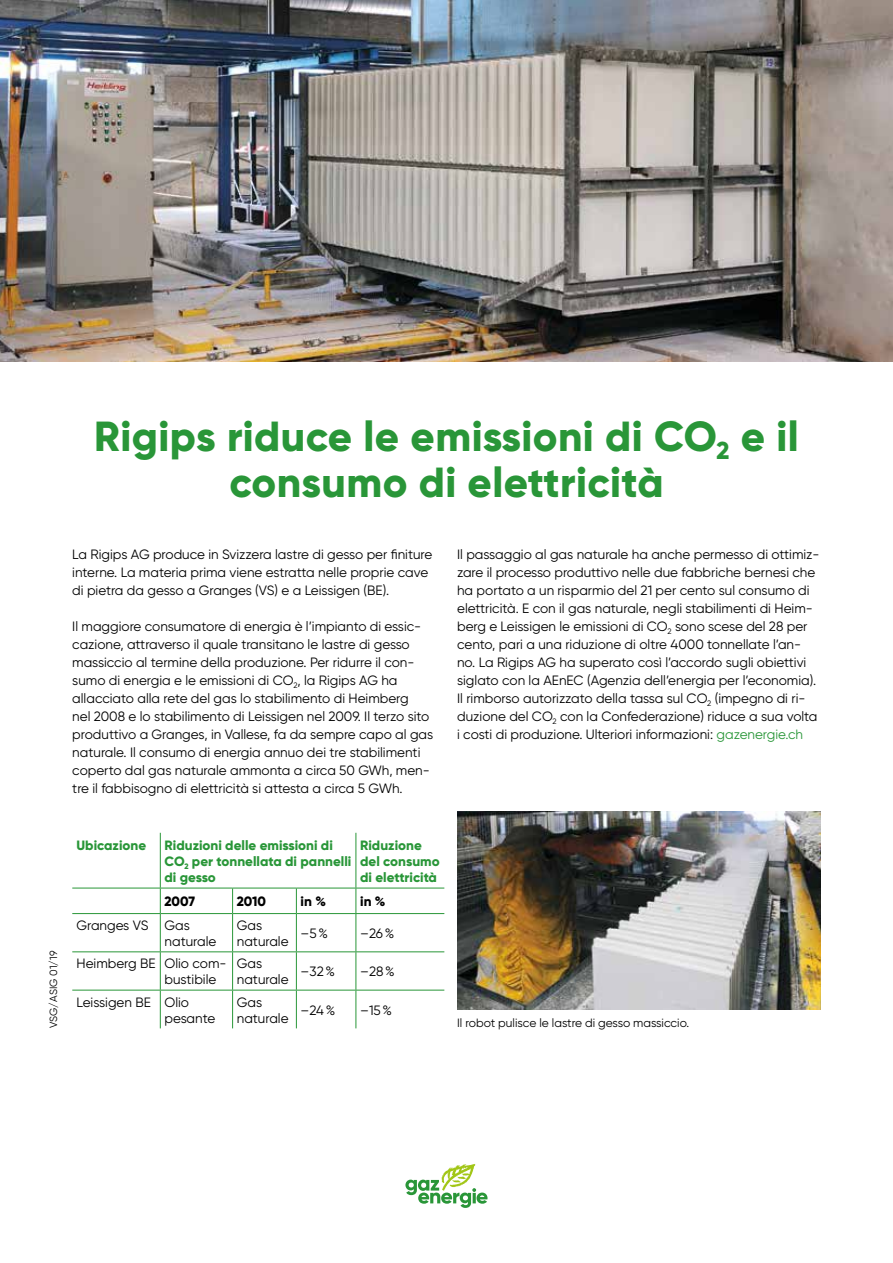
<style>
.page{position:relative;width:893px;height:1263px;background:#fff}
.page>*{position:absolute;margin:0;border:0;box-sizing:border-box;transform-origin:0 0}
.t1{font:800 42px/46.5px "Gilroy";letter-spacing:.01em;color:#299638;text-align:center}
.t2{font:13.5px/18px "Gilroy";color:#000}
.t3{font:800 13.5px/16.2px "Gilroy";color:#299638}
.t4{font:800 13.5px "Gilroy";letter-spacing:-.005em;color:#000}
.t5{font:12px "Gilroy";color:#000}
.t6{font:10.5px "Gilroy";letter-spacing:.005em;color:#000}
.s1{color:#299638}
</style>
<div class="page">
<svg style="left:405px;top:1164px;width:82px;height:44px"></svg>
<img style="left:0;top:0;width:893px;height:361px">
<hr style="left:160px;top:833px;width:1px;height:55px;background:#299638">
<hr style="left:72px;top:888px;width:88px;height:1px;background:#299638">
<hr style="left:160px;top:888px;width:73px;height:1px;background:#299638">
<svg style="left:160px;top:888px;width:1px;height:25px"></svg>
<hr style="left:233px;top:888px;width:63px;height:1px;background:#299638">
<svg style="left:232px;top:888px;width:1px;height:25px"></svg>
<hr style="left:296px;top:888px;width:60px;height:1px;background:#299638">
<hr style="left:356px;top:888px;width:88px;height:1px;background:#299638">
<hr style="left:72px;top:913px;width:88px;height:1px;background:#299638">
<hr style="left:160px;top:913px;width:73px;height:1px;background:#299638">
<hr style="left:160px;top:914px;width:1px;height:37px;background:#299638">
<hr style="left:233px;top:913px;width:63px;height:1px;background:#299638">
<hr style="left:232px;top:914px;width:1px;height:37px;background:#299638">
<hr style="left:296px;top:913px;width:60px;height:1px;background:#299638">
<hr style="left:356px;top:913px;width:88px;height:1px;background:#299638">
<hr style="left:160px;top:952px;width:1px;height:38px;background:#299638">
<hr style="left:232px;top:952px;width:1px;height:38px;background:#299638">
<hr style="left:160px;top:990px;width:1px;height:38px;background:#299638">
<hr style="left:232px;top:990px;width:1px;height:38px;background:#299638">
<hr style="left:72px;top:951px;width:88px;height:1px;background:#299638">
<hr style="left:160px;top:951px;width:73px;height:1px;background:#299638">
<hr style="left:233px;top:951px;width:63px;height:1px;background:#299638">
<hr style="left:296px;top:951px;width:60px;height:1px;background:#299638">
<hr style="left:356px;top:951px;width:88px;height:1px;background:#299638">
<hr style="left:72px;top:990px;width:88px;height:1px;background:#299638">
<hr style="left:160px;top:990px;width:73px;height:1px;background:#299638">
<hr style="left:233px;top:990px;width:63px;height:1px;background:#299638">
<hr style="left:296px;top:990px;width:60px;height:1px;background:#299638">
<hr style="left:356px;top:990px;width:88px;height:1px;background:#299638">
<svg style="left:296px;top:888px;width:1px;height:25px"></svg>
<hr style="left:296px;top:914px;width:1px;height:37px;background:#299638">
<hr style="left:296px;top:952px;width:1px;height:38px;background:#299638">
<hr style="left:296px;top:990px;width:1px;height:38px;background:#299638">
<hr style="left:356px;top:833px;width:1px;height:55px;background:#299638">
<svg style="left:356px;top:888px;width:1px;height:25px"></svg>
<hr style="left:356px;top:914px;width:1px;height:37px;background:#299638">
<hr style="left:356px;top:952px;width:1px;height:38px;background:#299638">
<hr style="left:356px;top:990px;width:1px;height:38px;background:#299638">
<img style="left:457px;top:811px;width:364px;height:198px">
<h1 class="t1" style="left:94px;top:413px;width:706px">Rigips riduce le emissioni di CO<sub>2</sub> e il consumo di elettricità</h1>
<p class="t2" style="left:72px;top:545px;width:362px">La Rigips AG produce in Svizzera lastre di gesso per finiture interne. La materia prima viene estratta nelle proprie cave di pietra da gesso a Granges (VS) e a Leissigen (BE).</p>
<p class="t2" style="left:72px;top:617px;width:363px">Il maggiore consumatore di energia è l’impianto di essic&shy;cazione, attraverso il quale transitano le lastre di gesso massiccio al termine della produzione. Per ridurre il con&shy;sumo di energia e le emissioni di CO<sub>2</sub>, la Rigips AG ha allacciato alla rete del gas lo stabilimento di Heimberg<br>nel 2008 e lo stabilimento di Leissigen nel 2009. Il terzo sito produttivo a Granges, in Vallese, fa da sempre capo al gas naturale. Il consumo di energia annuo dei tre stabilimenti coperto dal gas naturale ammonta a circa 50 GWh, men&shy;tre il fabbisogno di elettricità si attesta a circa 5 GWh.</p>
<p class="t6" style="left:47px;top:1028px;width:79px;rotate:-90deg">VSG/ASIG 01/19</p>
<p class="t3" style="left:77px;top:837px;width:71px">Ubicazione</p>
<p class="t3" style="left:165px;top:837px;width:188px">Riduzioni delle emissioni di<br>CO<sub>2</sub> per tonnellata di pannelli di gesso</p>
<p class="t3" style="left:360px;top:837px;width:81px">Riduzione del consumo di elettricità</p>
<p class="t4" style="left:165px;top:893px;width:32px">2007</p>
<p class="t4" style="left:237px;top:893px;width:31px">2010</p>
<p class="t4" style="left:301px;top:893px;width:27px">in %</p>
<p class="t4" style="left:360px;top:893px;width:27px">in %</p>
<p class="t2" style="left:165px;top:917px;width:53px;line-height:16.2px;text-indent:-88px">Granges VS Gas naturale</p>
<p class="t2" style="left:237px;top:917px;width:53px;line-height:16.2px">Gas naturale</p>
<p class="t2" style="left:301px;top:924px;width:29px">–5%</p>
<p class="t2" style="left:360px;top:924px;width:36px">–26%</p>
<p class="t2" style="left:165px;top:955px;width:64px;line-height:16.2px;text-indent:-88px">Heimberg BE Olio com&shy;bustibile</p>
<p class="t2" style="left:237px;top:955px;width:53px;line-height:16.2px">Gas naturale</p>
<p class="t2" style="left:301px;top:962px;width:36px">–32%</p>
<p class="t2" style="left:360px;top:962px;width:36px">–28%</p>
<p class="t2" style="left:165px;top:993px;width:52px;line-height:16.2px;text-indent:-88px">Leissigen BE Olio pesante</p>
<p class="t2" style="left:237px;top:993px;width:53px;line-height:16.2px">Gas naturale</p>
<p class="t2" style="left:301px;top:1001px;width:36px">–24%</p>
<p class="t2" style="left:360px;top:1001px;width:34px">–15%</p>
<p class="t2" style="left:457px;top:545px;width:364px">Il passaggio al gas naturale ha anche permesso di ottimiz&shy;zare il processo produttivo nelle due fabbriche bernesi che ha portato a un risparmio del 21 per cento sul consumo di elettricità. E con il gas naturale, negli stabilimenti di Heim&shy;berg e Leissigen le emissioni di CO<sub>2</sub> sono scese del 28 per cento, pari a una riduzione di oltre 4000 tonnellate l’an&shy;no. La Rigips AG ha superato così l’accordo sugli obiettivi siglato con la AEnEC (Agenzia dell’energia per l’economia).<br>Il rimborso autorizzato della tassa sul CO<sub>2</sub> (impegno di ri&shy;duzione del CO<sub>2</sub> con la Confederazione) riduce a sua volta i costi di produzione. Ulteriori informazioni: <span class="s1">gazenergie.ch</span></p>
<p class="t5" style="left:457px;top:1016px;width:234px">Il robot pulisce le lastre di gesso massiccio.</p>
</div>
